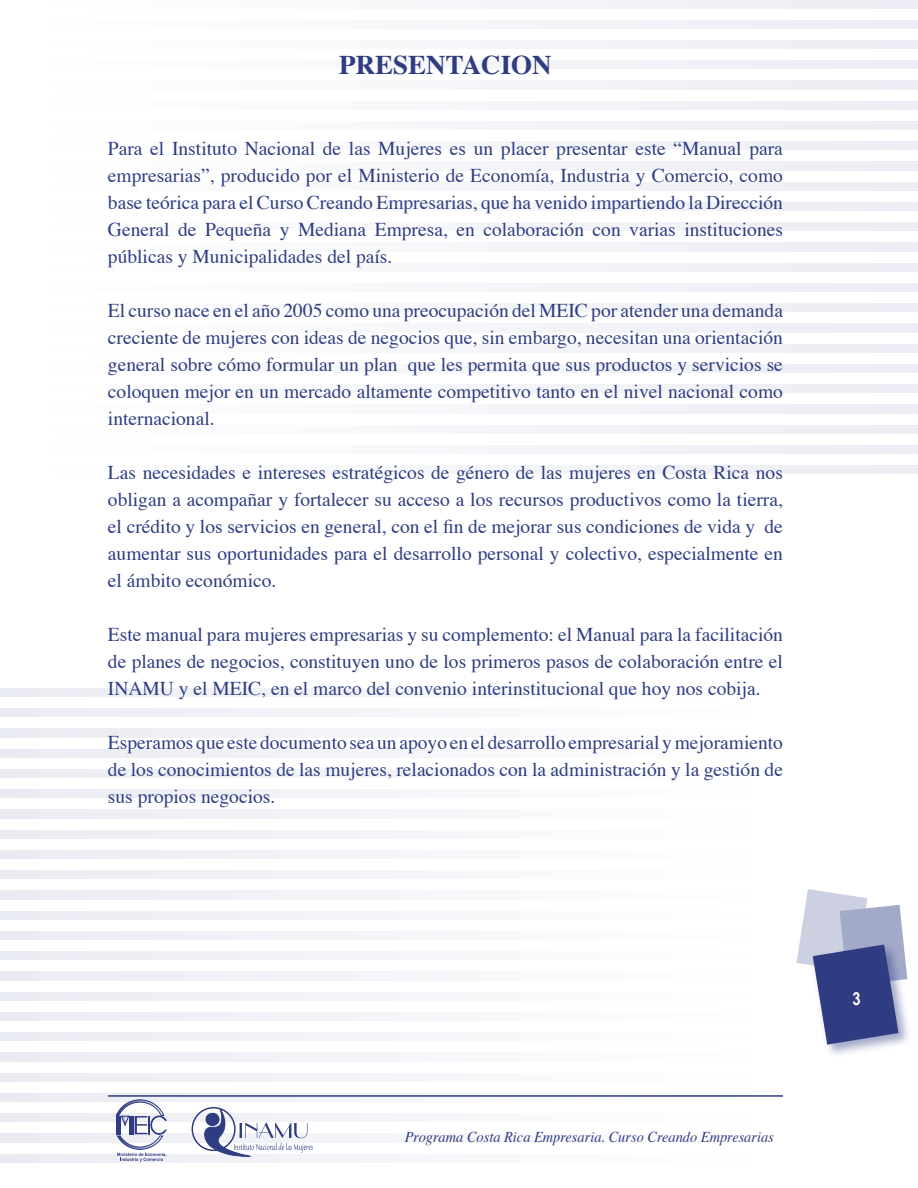
<style>
.page{position:relative;width:918px;height:1188px;background:#fff}
.page>*{position:absolute;margin:0;border:0;box-sizing:border-box;transform-origin:0 0}
.Cuerpo{font:700 27px "Times";color:#2f3c81}
.Cuerpo-2{font:19.5px/27px "Times";color:#2f3c81;text-align:justify}
.t1{font:700 18px "Arial Narrow";color:#fff}
.t2{font:italic 15px "Times";color:#2f3c81;scale:.96 1}
</style>
<div class="page">
<div style="left:27px;top:0;width:891px;height:8px;background:#f5f6f9"></div>
<div style="left:27px;top:20px;width:891px;height:8px;background:#f5f6f9"></div>
<div style="left:27px;top:40px;width:891px;height:9px;background:#f5f6f9"></div>
<div style="left:27px;top:61px;width:891px;height:8px;background:#f5f6f9"></div>
<div style="left:27px;top:81px;width:891px;height:8px;background:#f5f6f9"></div>
<div style="left:27px;top:101px;width:891px;height:8px;background:#f5f6f9"></div>
<div style="left:27px;top:121px;width:891px;height:9px;background:#f5f6f9"></div>
<div style="left:27px;top:142px;width:891px;height:8px;background:#f5f6f9"></div>
<div style="left:27px;top:162px;width:891px;height:8px;background:#f5f6f9"></div>
<div style="left:27px;top:182px;width:891px;height:8px;background:#f5f6f9"></div>
<div style="left:27px;top:202px;width:891px;height:9px;background:#f5f6f9"></div>
<div style="left:27px;top:223px;width:891px;height:8px;background:#f5f6f9"></div>
<div style="left:27px;top:243px;width:891px;height:8px;background:#f5f6f9"></div>
<div style="left:27px;top:263px;width:891px;height:8px;background:#f5f6f9"></div>
<div style="left:27px;top:283px;width:891px;height:9px;background:#f5f6f9"></div>
<div style="left:27px;top:304px;width:891px;height:8px;background:#f5f6f9"></div>
<div style="left:27px;top:324px;width:891px;height:8px;background:#f5f6f9"></div>
<div style="left:27px;top:344px;width:891px;height:8px;background:#f5f6f9"></div>
<div style="left:27px;top:364px;width:891px;height:9px;background:#f5f6f9"></div>
<div style="left:27px;top:385px;width:891px;height:8px;background:#f5f6f9"></div>
<div style="left:27px;top:405px;width:891px;height:8px;background:#f5f6f9"></div>
<div style="left:27px;top:425px;width:891px;height:8px;background:#f5f6f9"></div>
<div style="left:27px;top:445px;width:891px;height:9px;background:#f5f6f9"></div>
<div style="left:27px;top:466px;width:891px;height:8px;background:#f5f6f9"></div>
<div style="left:0;top:1154px;width:765px;height:8px;background:#f6f7fa"></div>
<div style="left:0;top:1134px;width:765px;height:8px;background:#f7f7fa"></div>
<div style="left:0;top:1114px;width:765px;height:8px;background:#f7f7fa"></div>
<div style="left:0;top:1093px;width:765px;height:9px;background:#f4f5f9"></div>
<div style="left:0;top:1073px;width:765px;height:8px;background:#f4f5f9"></div>
<div style="left:0;top:1053px;width:765px;height:8px;background:#f4f5f9"></div>
<div style="left:0;top:1033px;width:765px;height:8px;background:#f4f5f9"></div>
<div style="left:0;top:1012px;width:765px;height:9px;background:#f4f5f9"></div>
<div style="left:0;top:992px;width:765px;height:8px;background:#f4f5f9"></div>
<div style="left:0;top:972px;width:765px;height:8px;background:#f4f5f9"></div>
<div style="left:0;top:952px;width:765px;height:8px;background:#f4f5f9"></div>
<div style="left:0;top:931px;width:765px;height:9px;background:#f4f5f9"></div>
<div style="left:0;top:911px;width:765px;height:8px;background:#f4f5f9"></div>
<div style="left:0;top:891px;width:765px;height:8px;background:#f4f5f9"></div>
<div style="left:0;top:871px;width:765px;height:8px;background:#f4f5f9"></div>
<div style="left:0;top:850px;width:765px;height:9px;background:#f4f5f9"></div>
<div style="left:0;top:830px;width:765px;height:8px;background:#f4f5f9"></div>
<div style="left:0;top:810px;width:765px;height:8px;background:#f4f5f9"></div>
<div style="left:0;top:790px;width:765px;height:8px;background:#f4f5f9"></div>
<div style="left:0;top:769px;width:765px;height:9px;background:#f4f5f9"></div>
<div style="left:0;top:749px;width:765px;height:8px;background:#f4f5f9"></div>
<div style="left:0;top:729px;width:765px;height:8px;background:#f4f5f9"></div>
<div style="left:0;top:709px;width:765px;height:8px;background:#f4f5f9"></div>
<div style="left:0;top:688px;width:765px;height:9px;background:#f4f5f9"></div>
<div style="left:192px;top:1107px;width:44px;height:44px;border:1px solid #2f3c81;border-radius:50%"></div>
<svg style="left:202px;top:1108px;width:111px;height:49px"></svg>
<svg style="left:116px;top:1099px;width:51px;height:63px"></svg>
<hr style="left:108px;top:1095px;width:675px;height:2px;background:#2f3c81">
<div style="left:809px;top:941px;width:104px;height:118px;background:#2f3c81;opacity:.45"></div>
<svg style="left:796px;top:889px;width:111px;height:156px"></svg>
<p class="Cuerpo" style="left:339px;top:39px;width:214px">PRESENTACION</p>
<p class="Cuerpo-2" style="left:108px;top:134px;width:677px">Para el Instituto Nacional de las Mujeres es un placer presentar este “Manual para empresarias”, producido por el Ministerio de Economía, Industria y Comercio, como base teórica para el Curso Creando Empresarias, que ha venido impartiendo la Dirección General de Pequeña y Mediana Empresa, en colaboración con varias instituciones públicas y Municipalidades del país.</p>
<p class="Cuerpo-2" style="left:108px;top:296px;width:677px">El curso nace en el año 2005 como una preocupación del MEIC por atender una demanda creciente de mujeres con ideas de negocios que, sin embargo, necesitan una orientación general sobre cómo formular un plan que les permita que sus productos y servicios se coloquen mejor en un mercado altamente competitivo tanto en el nivel nacional como internacional.</p>
<p class="Cuerpo-2" style="left:108px;top:458px;width:676px">Las necesidades e intereses estratégicos de género de las mujeres en Costa Rica nos obligan a acompañar y fortalecer su acceso a los recursos productivos como la tierra, el crédito y los servicios en general, con el fin de mejorar sus condiciones de vida y de aumentar sus oportunidades para el desarrollo personal y colectivo, especialmente en el ámbito económico.</p>
<p class="Cuerpo-2" style="left:108px;top:620px;width:677px">Este manual para mujeres empresarias y su complemento: el Manual para la facilitación de planes de negocios, constituyen uno de los primeros pasos de colaboración entre el INAMU y el MEIC, en el marco del convenio interinstitucional que hoy nos cobija.</p>
<p class="Cuerpo-2" style="left:108px;top:728px;width:677px">Esperamos que este documento sea un apoyo en el desarrollo empresarial y mejoramiento de los conocimientos de las mujeres, relacionados con la administración y la gestión de sus propios negocios.</p>
<p class="t2" style="left:405px;top:1123px;width:386px">Programa Costa Rica Empresaria. Curso Creando Empresarias</p>
<p class="t1" style="left:853px;top:988px;width:10px">3</p>
</div>
